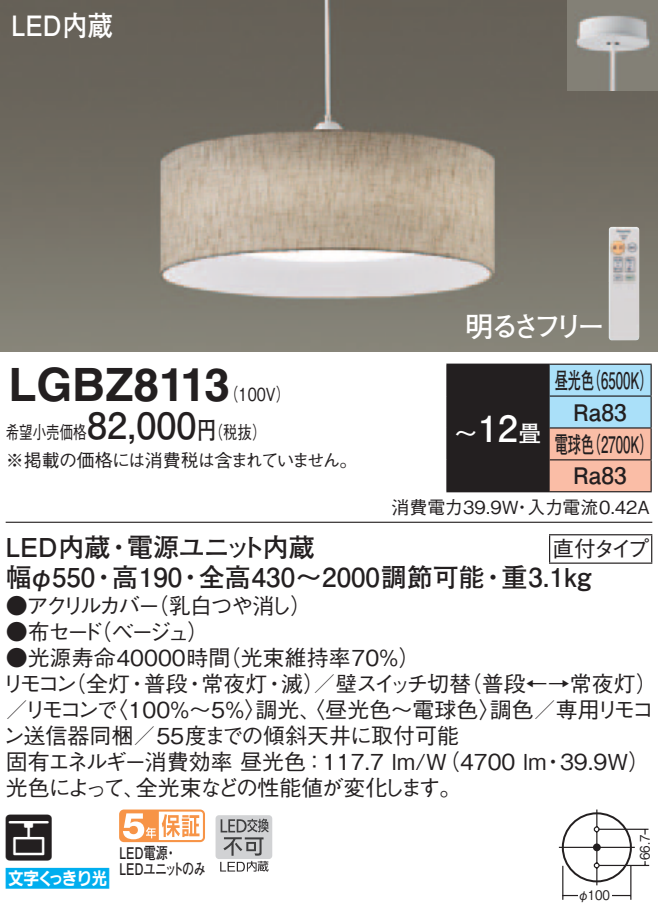
<style>
.page{position:relative;width:658px;height:914px;background:#fff}
.page>*{position:absolute;margin:0;border:0;box-sizing:border-box;transform-origin:0 0}
.t1{font:700 46px "Helvetica LT Std";color:#231f20}
.t2{font:46px "Ford Residence 5";color:#231f20}
.t3{font:700 36px "Futo Go B101 Pro";color:#231f20}
.t4{font:700 36px "Futo Go B101 Pro";color:#fff}
.t5{font:700 28px "Futo Go B101 Pro";letter-spacing:-.1em;color:#fff}
.t6{font:700 28px "Futo Go B101 Pro";letter-spacing:-.1em;color:#fff;scale:.9 1}
.t7{font:700 26px "Futo Go B101 Pro";color:#231f20}
.t8{font:700 26px "Futo Go B101 Pro";letter-spacing:-.05em;color:#231f20}
.t9{font:700 22.8px/32px "Futo Go B101 Pro";color:#231f20;scale:.58 1}
.t10{font:700 22.8px "Futo Go B101 Pro";color:#231f20}
.t11{font:700 22.8px "Futo Go B101 Pro";color:#fff}
.t12{font:500 22px/26px "Gothic BBB Pro";color:#231f20}
.t13{font:500 22px/26px "Gothic BBB Pro";letter-spacing:-.145em;color:#231f20}
.t14{font:500 22px "Gothic BBB Pro";letter-spacing:-.13em;color:#231f20}
.t15{font:20.8px "Ford Typography 1";color:#00aeef}
.t16{font:500 18px/28px "Gothic BBB Pro";letter-spacing:-.04em;color:#231f20;scale:.75 1}
.t17{font:500 18px "Gothic BBB Pro";color:#231f20}
.t18{font:500 18px "Gothic BBB Pro";color:#231f20;scale:.8 1}
.t19{font:700 16px/16px "Futo Go B101 Pro";letter-spacing:-.005em;color:#231f20;scale:.75 1}
.t20{font:500 13.2px "Gothic BBB Pro";color:#231f20;scale:.9 1}
.s1{font-family:"Futo Go B101 Pro";font-weight:700;font-size:24px}
.s2{color:#fff}
</style>
<div class="page">
<div style="left:562px;top:812px;width:70px;height:70px;border:2px solid #231f20;border-radius:50%"></div>
<div style="left:593px;top:843px;width:7px;height:8px;background:#231f20;border-radius:50%"></div>
<hr style="left:598px;top:828px;width:50px;height:2px;background:#231f20">
<hr style="left:599px;top:864px;width:50px;height:2px;background:#231f20">
<hr style="left:630px;top:865px;width:1px;height:34px;background:#231f20">
<hr style="left:562px;top:865px;width:1px;height:34px;background:#231f20">
<svg style="left:563px;top:894px;width:15px;height:2px"></svg>
<svg style="left:612px;top:894px;width:19px;height:2px"></svg>
<hr style="left:559px;top:846px;width:75px;height:2px;background:#231f20">
<hr style="left:596px;top:831px;width:1px;height:32px;background:#231f20">
<svg style="left:593px;top:809px;width:6px;height:23px"></svg>
<svg style="left:593px;top:862px;width:6px;height:23px"></svg>
<img style="left:0;top:0;width:658px;height:352px">
<img style="left:567px;top:0;width:91px;height:91px">
<svg style="left:119px;top:809px;width:86px;height:33px"></svg>
<div style="left:215px;top:815px;width:57px;height:44px;background:#d1d2d4;border-radius:3px"></div>
<svg style="left:220px;top:818px;width:49px;height:53px"></svg>
<hr style="left:6px;top:521px;width:646px;height:2px;background:#231f20">
<div style="left:447px;top:364px;width:102px;height:127px;background:#231f20"></div>
<svg style="left:549px;top:365px;width:101px;height:126px;background:#cfcbcc"></svg>
<hr style="left:549px;top:363px;width:102px;height:2px;background:#231f20">
<hr style="left:650px;top:365px;width:1px;height:30px;background:#231f20">
<hr style="left:446px;top:491px;width:103px;height:1px;background:#231f20">
<hr style="left:549px;top:395px;width:102px;height:2px;background:#231f20">
<hr style="left:650px;top:396px;width:1px;height:31px;background:#231f20">
<hr style="left:549px;top:427px;width:102px;height:1px;background:#231f20">
<hr style="left:650px;top:428px;width:1px;height:31px;background:#231f20">
<hr style="left:549px;top:459px;width:102px;height:1px;background:#231f20">
<hr style="left:650px;top:460px;width:1px;height:31px;background:#231f20">
<hr style="left:549px;top:491px;width:102px;height:1px;background:#231f20">
<hr style="left:446px;top:363px;width:103px;height:2px;background:#231f20">
<hr style="left:446px;top:365px;width:1px;height:31px;background:#231f20">
<hr style="left:446px;top:396px;width:1px;height:32px;background:#231f20">
<hr style="left:446px;top:428px;width:1px;height:32px;background:#231f20">
<hr style="left:446px;top:460px;width:1px;height:31px;background:#231f20">
<svg style="left:549px;top:535px;width:1px;height:27px"></svg>
<hr style="left:549px;top:534px;width:103px;height:1px;background:#231f20">
<svg style="left:651px;top:535px;width:1px;height:27px"></svg>
<hr style="left:549px;top:562px;width:103px;height:2px;background:#231f20">
<img style="left:608px;top:227px;width:31px;height:113px">
<p class="t6" style="left:11px;top:3px;width:114px">LED内蔵</p>
<p class="t5" style="left:465px;top:304px;width:141px">明るさフリー</p>
<h1 class="t1" style="left:8px;top:357px;width:223px">LGBZ8113</h1>
<p class="t18" style="left:197px;top:417px;width:88px">（<span class="s1">円</span>税抜(</p>
<p class="t18" style="left:224px;top:380px;width:84px">（100 (V</p>
<h2 class="t3" style="left:87px;top:396px;width:111px">82,000</h2>
<p class="t16" style="left:6px;top:416px;width:471px">希望小売価格<br>※掲載の価格には消費税は含まれていません。</p>
<h2 class="t4" style="left:478px;top:399px;width:42px">12</h2>
<p class="t11" style="left:518px;top:415px;width:24px">畳</p>
<p class="t11" style="left:454px;top:415px;width:24px">～</p>
<p class="t9" style="left:587px;top:361px;width:115px">（6500 (K</p>
<p class="t9" style="left:554px;top:361px;width:70px">昼光色</p>
<p class="t10" style="left:573px;top:394px;width:55px">Ra83</p>
<p class="t9" style="left:587px;top:425px;width:115px">（2700 (K</p>
<p class="t9" style="left:573px;top:425px;width:94px;text-indent:-19px">電球色<br>Ra83</p>
<p class="t17" style="left:391px;top:492px;width:129px">消費電力39.9W</p>
<p class="t17" style="left:527px;top:492px;width:124px">入力電流0.42A</p>
<p class="t17" style="left:513px;top:492px;width:19px">・</p>
<p class="t7" style="left:6px;top:526px;width:106px">LED内蔵</p>
<p class="t8" style="left:127px;top:526px;width:189px">電源ユニット内蔵</p>
<p class="t7" style="left:106px;top:526px;width:27px">・</p>
<p class="t12" style="left:552px;top:533px;width:98px">直付タイプ</p>
<p class="t7" style="left:199px;top:556px;width:287px">全高430～2000調節可能</p>
<p class="t7" style="left:501px;top:556px;width:91px">重3.1kg</p>
<p class="t7" style="left:6px;top:556px;width:91px">幅φ550</p>
<p class="t7" style="left:112px;top:556px;width:72px">高190</p>
<p class="t7" style="left:91px;top:556px;width:27px">・</p>
<p class="t7" style="left:178px;top:556px;width:27px">・</p>
<p class="t7" style="left:480px;top:556px;width:27px">・</p>
<p class="t12" style="left:147px;top:589px;width:166px">（乳白つや消し(</p>
<p class="t13" style="left:90px;top:589px;width:121px;text-indent:-84px">●アクリルカバー<br>（ベージュ(</p>
<p class="t12" style="left:6px;top:615px;width:99px">●布セード</p>
<p class="t12" style="left:219px;top:641px;width:203px">（光束維持率70％(</p>
<p class="t12" style="left:6px;top:641px;width:226px">●光源寿命40000時間</p>
<p class="t12" style="left:64px;top:667px;width:67px">（全灯</p>
<p class="t14" style="left:281px;top:665px;width:192px">滅／）壁スイッチ切替</p>
<p class="t12" style="left:460px;top:667px;width:199px">（普段←→常夜灯(</p>
<p class="t12" style="left:144px;top:667px;width:45px">普段</p>
<p class="t12" style="left:201px;top:667px;width:67px">常夜灯</p>
<p class="t12" style="left:2px;top:667px;width:76px">リモコン</p>
<p class="t12" style="left:126px;top:667px;width:23px">・</p>
<p class="t12" style="left:184px;top:667px;width:23px">・</p>
<p class="t12" style="left:263px;top:667px;width:23px">・</p>
<p class="t12" style="left:106px;top:693px;width:397px">〈100％～5％調光、〈昼光色～電球色〉</p>
<p class="t12" style="left:245px;top:693px;width:23px">〉</p>
<p class="t12" style="left:490px;top:693px;width:165px">調色／専用リモコ</p>
<p class="t12" style="left:3px;top:693px;width:458px">／<br>ン送信器同梱／55度までの傾斜天井に取付可能</p>
<p class="t12" style="left:24px;top:693px;width:96px">リモコンで</p>
<p class="t12" style="left:136px;top:745px;width:412px;text-indent:-130px">固有エネルギー消費効率昼光色：117.7 lm （W/ 4700 lm全光束などの性能値が変化します。</p>
<p class="t12" style="left:560px;top:745px;width:92px">39.9W(</p>
<p class="t12" style="left:542px;top:745px;width:23px">・</p>
<p class="t12" style="left:6px;top:771px;width:141px">光色によって、</p>
<h1 class="t2" style="left:6px;top:813px;width:47px">P</h1>
<p class="t15" style="left:6px;top:866px;width:105px">P<span class="s2">W</span></p>
<p class="t19" style="left:120px;top:842px;width:116px">LED電源<br>LEDユニットのみ</p>
<p class="t19" style="left:165px;top:842px;width:18px">・</p>
<p class="t20" style="left:577px;top:884px;width:38px">φ100</p>
<p class="t20" style="left:634px;top:860px;width:30px;rotate:-90deg">66.7</p>
</div>
